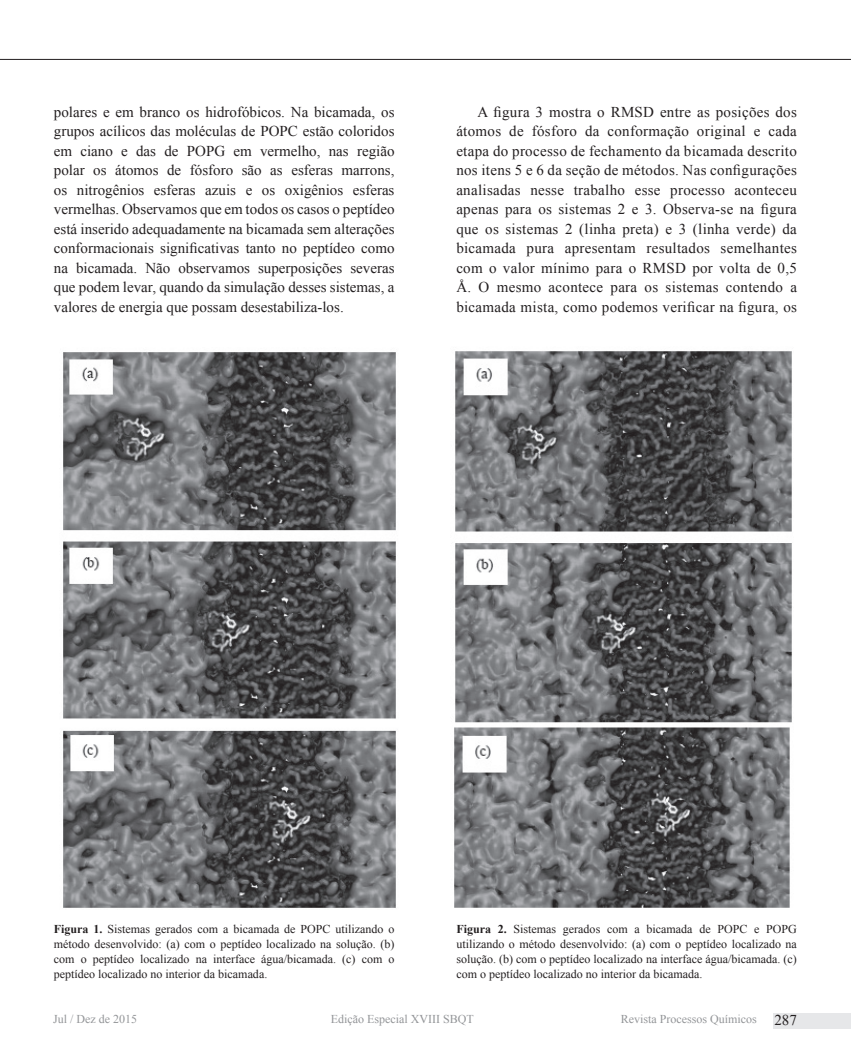
<style>
.page{position:relative;width:851px;height:1063px;background:#fff}
.page>*{position:absolute;margin:0;border:0;box-sizing:border-box;transform-origin:0 0}
.t1{font:15px/19.5px "Times New Roman";letter-spacing:.01em;color:#231f20;text-align:justify}
.t2{font:12px/15px "Times New Roman";color:#231f20;text-align:justify}
.t3{font:12px "Times New Roman";color:#939598}
.s1{font-weight:700}
.s2{font-size:15px;color:#231f20}
</style>
<div class="page">
<img style="left:63px;top:352px;width:333px;height:556px">
<img style="left:454px;top:351px;width:338px;height:557px">
<hr style="left:0;top:59px;width:850px;height:1px;background:#231f20">
<div style="left:773px;top:1013px;width:77px;height:15px;background:#e6e7e9"></div>
<p class="t1" style="left:54px;top:102px;width:342px">polares e em branco os hidrofóbicos. Na bicamada, os grupos acílicos das moléculas de POPC estão coloridos em ciano e das de POPG em vermelho, nas região polar os átomos de fósforo são as esferas marrons, os nitrogênios esferas azuis e os oxigênios esferas vermelhas. Observamos que em todos os casos o peptídeo está inserido adequadamente na bicamada sem alterações conformacionais significativas tanto no peptídeo como na bicamada. Não observamos superposições severas que podem levar, quando da simulação desses sistemas, a valores de energia que possam desestabiliza-los.</p>
<p class="t1" style="left:456px;top:102px;width:342px;text-indent:21px">A figura 3 mostra o RMSD entre as posições dos átomos de fósforo da conformação original e cada etapa do processo de fechamento da bicamada descrito nos itens 5 e 6 da seção de métodos. Nas configurações analisadas nesse trabalho esse processo aconteceu apenas para os sistemas 2 e 3. Observa-se na figura que os sistemas 2 (linha preta) e 3 (linha verde) da bicamada pura apresentam resultados semelhantes com o valor mínimo para o RMSD por volta de 0,5<br>Å. O mesmo acontece para os sistemas contendo a bicamada mista, como podemos verificar na figura, os</p>
<p class="t2" style="left:54px;top:921px;width:342px"><span class="s1">Figura 1.</span> Sistemas gerados com a bicamada de POPC utilizando o método desenvolvido: (a) com o peptídeo localizado na solução. (b) com o peptídeo localizado na interface água/bicamada. (c) com o peptídeo localizado no interior da bicamada.</p>
<p class="t2" style="left:456px;top:921px;width:342px"><span class="s1">Figura 2.</span> Sistemas gerados com a bicamada de POPC e POPG utilizando o método desenvolvido: (a) com o peptídeo localizado na solução. (b) com o peptídeo localizado na interface água/bicamada. (c) com o peptídeo localizado no interior da bicamada.</p>
<p class="t3" style="left:53px;top:1011px;width:85px">Jul / Dez de 2015</p>
<p class="t3" style="left:331px;top:1011px;width:144px">Edição Especial XVIII SBQT</p>
<p class="t3" style="left:620px;top:1011px;width:177px">Revista Processos Químicos <span class="s2">287</span></p>
</div>
